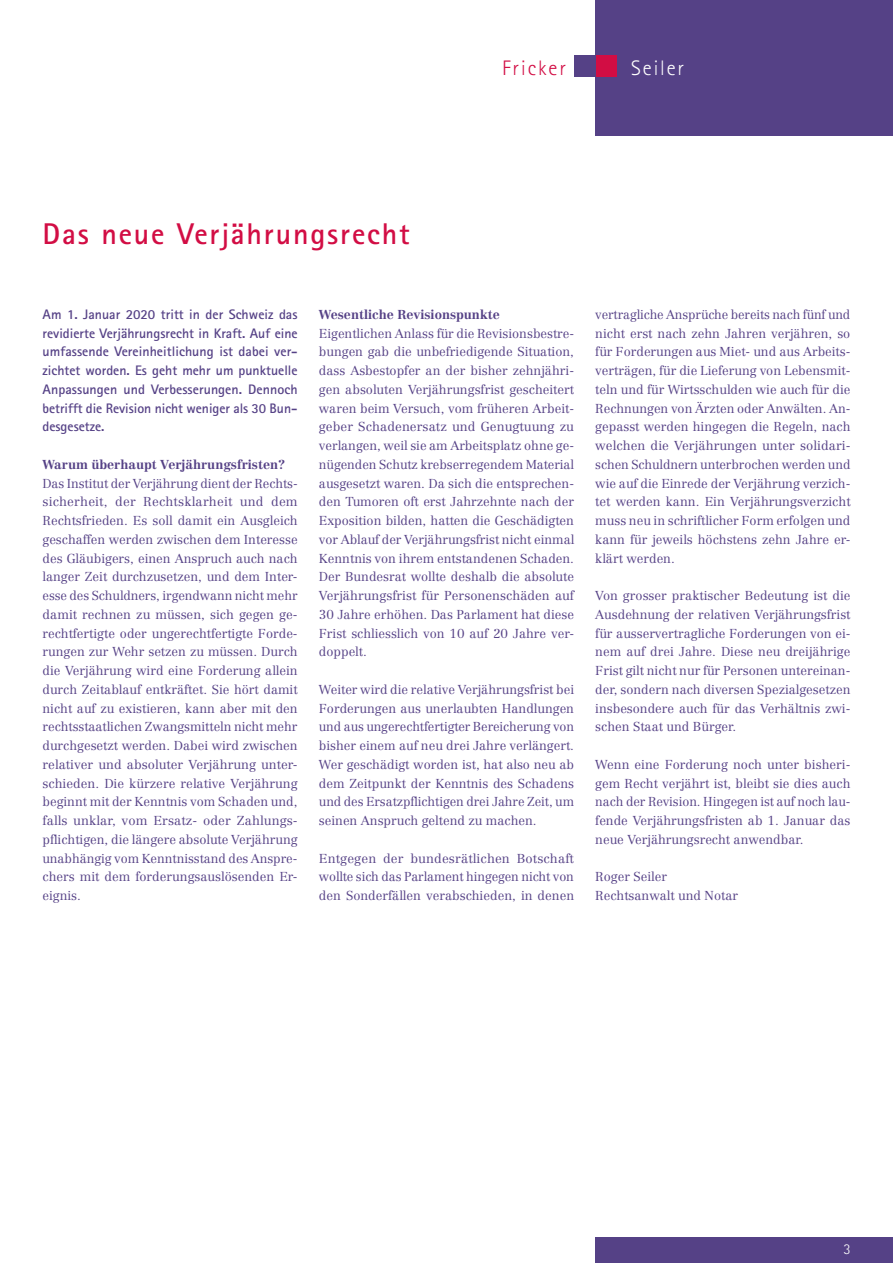
<style>
.page{position:relative;width:893px;height:1263px;background:#fff}
.page>*{position:absolute;margin:0;border:0;box-sizing:border-box;transform-origin:0 0}
.t1{font:700 30px "Rotis Sans Serif";letter-spacing:.06em;color:#d20d44}
.t2{font:300 21px "Rotis Sans Serif";letter-spacing:.09em;color:#d20d44}
.t3{font:300 21px "Rotis Sans Serif";letter-spacing:.09em;color:#fff}
.t4{font:300 15px "Rotis Sans Serif";color:#fff}
.t5{font:700 13.8px/18.8px "Rotis Sans Serif";color:#554186;text-align:justify}
.t6{font:300 12.75px/18.8px "Centennial";color:#554186;text-align:justify}
.t7{font:700 12.75px "Centennial";color:#554186}
</style>
<div class="page">
<div style="left:595px;top:0;width:298px;height:136px;background:#554186"></div>
<div style="left:595px;top:1237px;width:298px;height:26px;background:#554186"></div>
<div style="left:595px;top:55px;width:22px;height:22px;background:#d20d44"></div>
<div style="left:574px;top:55px;width:21px;height:22px;background:#554186"></div>
<h1 class="t1" style="left:43px;top:215px;width:369px">Das neue Verjährungsrecht</h1>
<h2 class="t2" style="left:502px;top:56px;width:65px">Fricker</h2>
<h2 class="t3" style="left:631px;top:56px;width:55px">Seiler</h2>
<p class="t5" style="left:43px;top:305px;width:257px">Am 1. Januar 2020 tritt in der Schweiz das revidierte Verjährungsrecht in Kraft. Auf eine umfassende Vereinheitlichung ist dabei ver&shy;zichtet worden. Es geht mehr um punktuelle Anpassungen und Verbesserungen. Dennoch betrifft die Revision nicht weniger als 30 Bun&shy;desgesetze.</p>
<p class="t7" style="left:43px;top:457px;width:244px">Warum überhaupt Verjährungsfristen?</p>
<p class="t6" style="left:43px;top:474px;width:257px">Das Institut der Verjährung dient der Rechts&shy;sicherheit, der Rechtsklarheit und dem Rechtsfrieden. Es soll damit ein Ausgleich geschaffen werden zwischen dem Interesse des Gläubigers, einen Anspruch auch nach langer Zeit durchzusetzen, und dem Inter&shy;esse des Schuldners, irgendwann nicht mehr damit rechnen zu müssen, sich gegen ge&shy;rechtfertigte oder ungerechtfertigte Forde&shy;rungen zur Wehr setzen zu müssen. Durch die Verjährung wird eine Forderung allein durch Zeitablauf entkräftet. Sie hört damit nicht auf zu existieren, kann aber mit den rechtsstaatlichen Zwangsmitteln nicht mehr durchgesetzt werden. Dabei wird zwischen relativer und absoluter Verjährung unter&shy;schieden. Die kürzere relative Verjährung beginnt mit der Kenntnis vom Schaden und, falls unklar, vom Ersatz- oder Zahlungs&shy;pflichtigen, die längere absolute Verjährung unabhängig vom Kenntnisstand des Anspre&shy;chers mit dem forderungsauslösenden Er&shy;eignis.</p>
<p class="t7" style="left:319px;top:307px;width:182px">Wesentliche Revisionspunkte</p>
<p class="t6" style="left:319px;top:324px;width:257px">Eigentlichen Anlass für die Revisionsbestre&shy;bungen gab die unbefriedigende Situation, dass Asbestopfer an der bisher zehnjähri&shy;gen absoluten Verjährungsfrist gescheitert waren beim Versuch, vom früheren Arbeit&shy;geber Schadenersatz und Genugtuung zu verlangen, weil sie am Arbeitsplatz ohne ge&shy;nügenden Schutz krebserregendem Material ausgesetzt waren. Da sich die entsprechen&shy;den Tumoren oft erst Jahrzehnte nach der Exposition bilden, hatten die Geschädigten vor Ablauf der Verjährungsfrist nicht einmal Kenntnis von ihrem entstandenen Schaden.<br>Der Bundesrat wollte deshalb die absolute Verjährungsfrist für Personenschäden auf 30 Jahre erhöhen. Das Parlament hat diese Frist schliesslich von 10 auf 20 Jahre ver&shy;doppelt.</p>
<p class="t6" style="left:319px;top:680px;width:257px">Weiter wird die relative Verjährungsfrist bei Forderungen aus unerlaubten Handlungen und aus ungerechtfertigter Bereicherung von bisher einem auf neu drei Jahre verlängert.<br>Wer geschädigt worden ist, hat also neu ab dem Zeitpunkt der Kenntnis des Schadens und des Ersatzpflichtigen drei Jahre Zeit, um seinen Anspruch geltend zu machen.</p>
<p class="t6" style="left:319px;top:849px;width:257px">Entgegen der bundesrätlichen Botschaft wollte sich das Parlament hingegen nicht von den Sonderfällen verabschieden, in denen</p>
<p class="t6" style="left:595px;top:305px;width:257px">vertragliche Ansprüche bereits nach fünf und nicht erst nach zehn Jahren verjähren, so für Forderungen aus Miet- und aus Arbeits&shy;verträgen, für die Lieferung von Lebensmit&shy;teln und für Wirtsschulden wie auch für die Rechnungen von Ärzten oder Anwälten. An&shy;gepasst werden hingegen die Regeln, nach welchen die Verjährungen unter solidari&shy;schen Schuldnern unterbrochen werden und wie auf die Einrede der Verjährung verzich&shy;tet werden kann. Ein Verjährungsverzicht muss neu in schriftlicher Form erfolgen und kann für jeweils höchstens zehn Jahre er&shy;klärt werden.</p>
<p class="t6" style="left:595px;top:586px;width:257px">Von grosser praktischer Bedeutung ist die Ausdehnung der relativen Verjährungsfrist für ausservertragliche Forderungen von ei&shy;nem auf drei Jahre. Diese neu dreijährige Frist gilt nicht nur für Personen untereinan&shy;der, sondern nach diversen Spezialgesetzen insbesondere auch für das Verhältnis zwi&shy;schen Staat und Bürger.</p>
<p class="t6" style="left:595px;top:755px;width:257px">Wenn eine Forderung noch unter bisheri&shy;gem Recht verjährt ist, bleibt sie dies auch nach der Revision. Hingegen ist auf noch lau&shy;fende Verjährungsfristen ab 1. Januar das neue Verjährungsrecht anwendbar.</p>
<p class="t6" style="left:595px;top:867px;width:144px">Roger Seiler<br>Rechtsanwalt und Notar</p>
<p class="t4" style="left:844px;top:1241px;width:9px">3</p>
</div>
